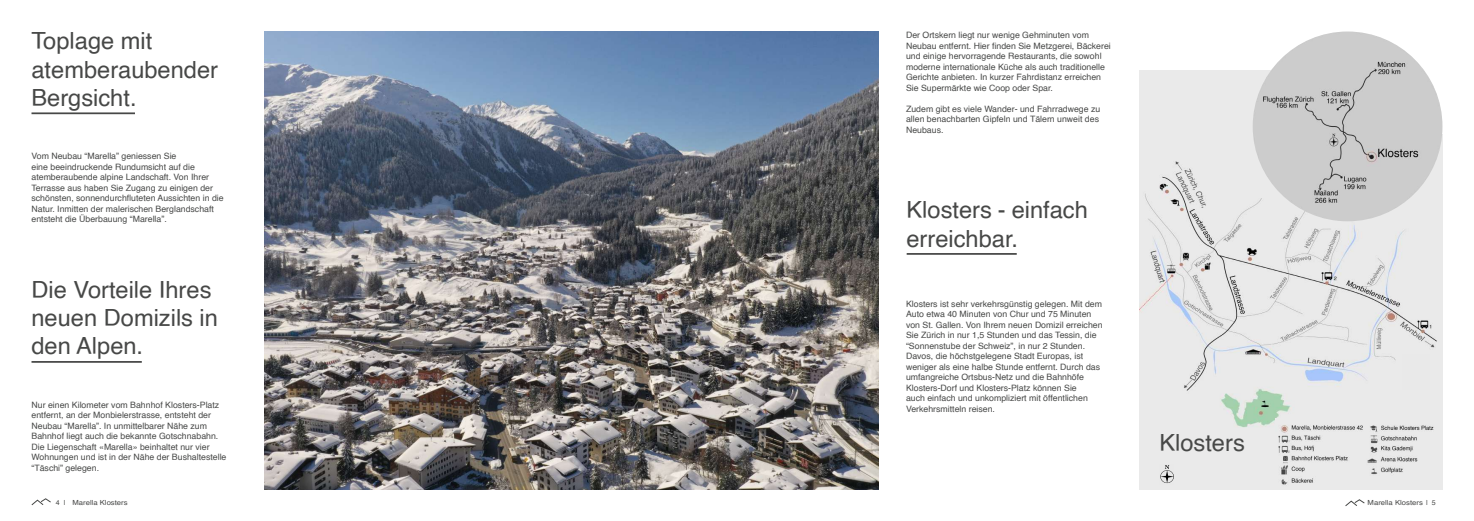
<style>
.page{position:relative;width:1474px;height:521px;background:#fff}
.page>*{position:absolute;margin:0;border:0;box-sizing:border-box;transform-origin:0 0}
.t1{font:23.62px/28.3px "Helvetica";color:#474847}
.t2{font:8.75px/10.5px "Helvetica";color:#474847}
.t3{font:7px "Helvetica";color:#474847}
.t4{font:7px "Helvetica";color:#474847;scale:1.1 1}
</style>
<div class="page">
<svg style="left:1345px;top:499px;width:20px;height:7px"></svg>
<svg style="left:31px;top:498px;width:20px;height:8px"></svg>
<img style="left:265px;top:31px;width:613px;height:458px">
<hr style="left:32px;top:361px;width:110px;height:2px;background:#474847">
<hr style="left:32px;top:112px;width:103px;height:2px;background:#474847">
<hr style="left:906px;top:253px;width:110px;height:2px;background:#474847">
<img style="left:1139px;top:71px;width:303px;height:418px">
<div style="left:1402px;top:354px;width:28px;height:36px;background:#e9e9e9"></div>
<img style="left:1159px;top:465px;width:14px;height:20px">
<img style="left:1275px;top:418px;width:167px;height:71px">
<div style="left:1408px;top:47px;width:65px;height:87px;background:#fff"></div>
<img style="left:1252px;top:32px;width:190px;height:189px;border-radius:95px">
<h1 class="t1" style="left:32px;top:27px;width:188px">Toplage mit atemberaubender<br>Bergsicht.</h1>
<p class="t2" style="left:32px;top:151px;width:194px">Vom Neubau “Marella” geniessen Sie<br>eine beeindruckende Rundumsicht auf die atemberaubende alpine Landschaft. Von Ihrer Terrasse aus haben Sie Zugang zu einigen der schönsten, sonnendurchfluteten Aussichten in die Natur. Inmitten der malerischen Berglandschaft entsteht die Überbauung “Marella”.</p>
<h1 class="t1" style="left:32px;top:276px;width:188px">Die Vorteile Ihres neuen Domizils in den Alpen.</h1>
<p class="t2" style="left:32px;top:399px;width:196px">Nur einen Kilometer vom Bahnhof Klosters-Platz entfernt, an der Monbielerstrasse, entsteht der Neubau “Marella”. In unmittelbarer Nähe zum Bahnhof liegt auch die bekannte Gotschnabahn.<br>Die Liegenschaft «Marella» beinhaltet nur vier Wohnungen und ist in der Nähe der Bushaltestelle “Täschi” gelegen.</p>
<p class="t2" style="left:906px;top:30px;width:206px">Der Ortskern liegt nur wenige Gehminuten vom Neubau entfernt. Hier finden Sie Metzgerei, Bäckerei und einige hervorragende Restaurants, die sowohl moderne internationale Küche als auch traditionelle Gerichte anbieten. In kurzer Fahrdistanz erreichen Sie Supermärkte wie Coop oder Spar.</p>
<p class="t2" style="left:906px;top:104px;width:196px">Zudem gibt es viele Wander- und Fahrradwege zu allen benachbarten Gipfeln und Tälern unweit des<br>Neubaus.</p>
<h1 class="t1" style="left:906px;top:196px;width:183px">Klosters - einfach erreichbar.</h1>
<p class="t2" style="left:906px;top:299px;width:198px">Klosters ist sehr verkehrsgünstig gelegen. Mit dem Auto etwa 40 Minuten von Chur und 75 Minuten von St. Gallen. Von Ihrem neuen Domizil erreichen Sie Zürich in nur 1,5 Stunden und das Tessin, die “Sonnenstube der Schweiz”, in nur 2 Stunden.<br>Davos, die höchstgelegene Stadt Europas, ist weniger als eine halbe Stunde entfernt. Durch das umfangreiche Ortsbus-Netz und die Bahnhöfe Klosters-Dorf und Klosters-Platz können Sie<br>auch einfach und unkompliziert mit öffentlichen Verkehrsmitteln reisen.</p>
<h1 class="t1" style="left:1159px;top:429px;width:87px">Klosters</h1>
<p class="t3" style="left:56px;top:497px;width:73px">4 | Marella Klosters</p>
<p class="t4" style="left:1367px;top:497px;width:63px">Marella Klosters | 5</p>
</div>
